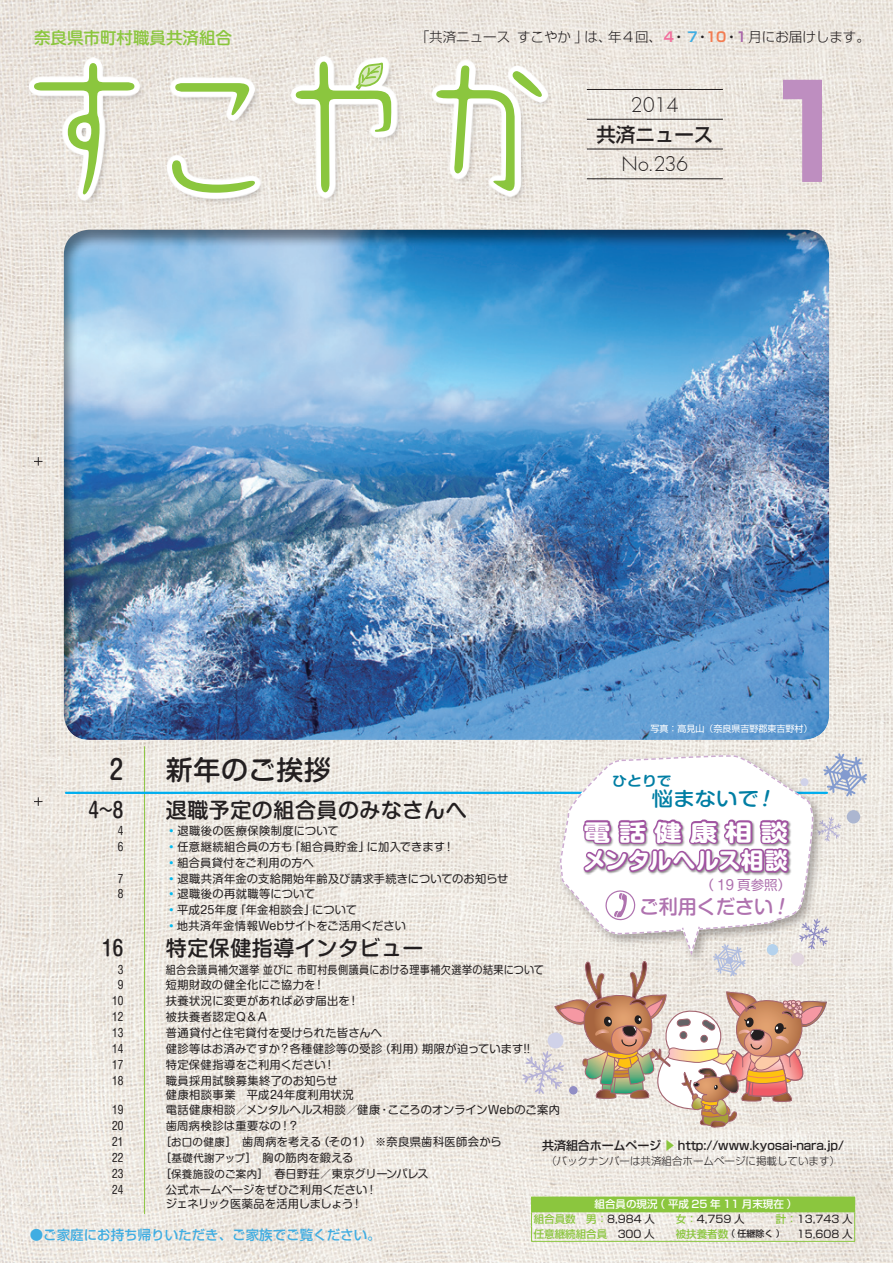
<style>
.page{position:relative;width:893px;height:1263px;background:#fff}
.page>*{position:absolute;margin:0;border:0;box-sizing:border-box;transform-origin:0 0}
.目次大{font:500 27px "Shin M Go Pr 6";letter-spacing:.025em;color:#231f20}
.目次大_ページ番号{font:500 27px "Shin M Go Pr 6";color:#231f20}
.t1{font:700 22.5px "Shin M Go Pr 6";letter-spacing:.01em;color:#fff}
.t2{font:700 22.5px "Shin M Go Pr 6";letter-spacing:.055em;color:#fff;scale:1.2 1}
.目次中{font:500 21px "Shin M Go Pr 6";letter-spacing:.025em;color:#231f20}
.目次中_ページ番号{font:500 21px "Shin M Go Pr 6";color:#231f20}
.中ゴ8pt{font:300 19.5px "Futura";color:#231f20}
.t3{font:500 19.5px "Shin M Go Pr 6";color:#007ea4;scale:1.1 1}
.t4{font:500 19.5px "Shin M Go Pr 6";color:#af72af}
.中ゴ8pt-2{font:500 19.5px "Shin Go Pr 6";color:#231f20}
.t5{font:500 16.5px "Shin M Go Pr 6";color:#8bc63e}
.t6{font:300 13.5px "Shin Go Pr 6";color:#231f20}
.ご家庭に持ち帰り{font:500 13.5px "Shin Go Pr 6";color:#40ade2}
.t7{font:13.5px "Shin M Go Pr 6";color:#af72af}
.t8{font:700 13.5px "Shin M Go Pr 6 De";color:#007ea4;scale:1.1 1}
.t9{font:500 12px "Shin Go Pr 6";letter-spacing:-.01em;color:#231f20}
.目次小{font:11.25px "Shin M Go Pr 6";letter-spacing:.02em;color:#231f20}
.目次小-2{font:11.25px "Shin M Go Pr 6";letter-spacing:.02em;color:#231f20;scale:.9 1}
.目次小_ページ番号{font:11.25px "Shin M Go Pr 6";color:#231f20}
.目次小-3{font:11.25px "Shin M Go Pr 6";letter-spacing:-.025em;color:#231f20}
.目次小-4{font:11.25px "Shin M Go Pr 6";letter-spacing:-.03em;color:#231f20}
.目次小-5{font:11.25px "Shin M Go Pr 6";letter-spacing:.04em;color:#231f20}
.中ゴ8pt-3{font:10.5px "Shin Go Pr 6";color:#231f20}
.t10{font:300 10.5px "Shin Go Pr 6";color:#231f20}
.中ゴ8pt-4{font:500 10.5px "Shin Go Pr 6";color:#8bc63e}
.中ゴ8pt-5{font:500 10.5px "Shin Go Pr 6";color:#fff}
.写真キャプション{font:9px "Shin Go Pr 6";color:#fff}
.s1{font-family:"Shin Go Pr 6 De";font-weight:700;color:#f1709d}
.s2{font-family:"Shin Go Pr 6 De";font-weight:700}
.s3{font-family:"Shin Go Pr 6 De";font-weight:700;color:#40ade2}
.s4{font-family:"Shin Go Pr 6 De";font-weight:700;color:#f47c51}
.s5{font-family:"Shin Go Pr 6 De";font-weight:700;color:#a966aa}
.s6{color:#00baf1}
.s7{font-family:"Shin M Go Pr 6 De";font-weight:700;font-size:13.5px}
.s8{font-size:10.5px}
.s9{color:#8bc63e}
.s10{font-weight:500;color:#8bc63e}
.s11{font-weight:500}
.s12{font-weight:400;color:#231f20}
.s13{color:#231f20}
.s14{font-size:9px;color:#231f20}
</style>
<div class="page">
<img style="left:0;top:0;width:893px;height:1263px">
<div style="left:62px;top:229px;width:768px;height:511px;background:#231f20;opacity:.5"></div>
<svg style="left:783px;top:80px;width:39px;height:102px;background:#d0b1cc"></svg>
<hr style="left:587px;top:89px;width:136px;height:1px;background:#231f20">
<hr style="left:587px;top:119px;width:136px;height:1px;background:#231f20">
<hr style="left:587px;top:149px;width:136px;height:1px;background:#231f20">
<hr style="left:587px;top:179px;width:136px;height:1px;background:#231f20">
<div style="left:30px;top:58px;width:523px;height:148px;background:#231f20;opacity:.5"></div>
<svg style="left:29px;top:56px;width:519px;height:144px;background:#ece7e0"></svg>
<svg style="left:34px;top:63px;width:100px;height:131px"></svg>
<svg style="left:172px;top:83px;width:83px;height:110px"></svg>
<svg style="left:436px;top:65px;width:106px;height:126px"></svg>
<svg style="left:296px;top:61px;width:96px;height:131px"></svg>
<div style="left:531px;top:1197px;width:324px;height:15px;background:#8bc63e"></div>
<svg style="left:531px;top:1212px;width:1px;height:29px"></svg>
<svg style="left:854px;top:1212px;width:1px;height:29px"></svg>
<hr style="left:531px;top:1241px;width:324px;height:1px;background:#8bc63e">
<hr style="left:144px;top:747px;width:1px;height:467px;background:#8bc63e">
<hr style="left:66px;top:792px;width:761px;height:2px;background:#00aeef">
<svg style="left:522px;top:753px;width:345px;height:376px"></svg>
<div style="left:23px;top:791px;width:28px;height:26px;background:#231f20;opacity:.5"></div>
<div style="left:27px;top:787px;width:26px;height:27px;background:#231f20;opacity:.5"></div>
<svg style="left:34px;top:797px;width:9px;height:9px"></svg>
<div style="left:23px;top:451px;width:28px;height:25px;background:#231f20;opacity:.5"></div>
<div style="left:27px;top:446px;width:26px;height:28px;background:#231f20;opacity:.5"></div>
<svg style="left:34px;top:457px;width:9px;height:9px"></svg>
<p class="t5" style="left:34px;top:25px;width:199px">奈良県市町村職員共済組合</p>
<p class="t6" style="left:416px;top:25px;width:456px">「共済ニュースすこやか」は、年４回、<span class="s1">４</span><span class="s2">・</span><span class="s3">７</span><span class="s2">・</span><span class="s4">10</span><span class="s2">・</span><span class="s5">１</span>月にお届けします。</p>
<p class="中ゴ8pt" style="left:631px;top:91px;width:50px">2014</p>
<p class="中ゴ8pt-2" style="left:596px;top:118px;width:118px">共済ニュース</p>
<p class="中ゴ8pt" style="left:622px;top:151px;width:68px">No.236</p>
<p class="写真キャプション" style="left:650px;top:721px;width:163px">写真：高見山（奈良県吉野郡東吉野村）</p>
<p class="目次大_ページ番号" style="left:110px;top:748px;width:15px">2</p>
<p class="目次大" style="left:166px;top:748px;width:167px">新年のご挨拶</p>
<p class="目次中_ページ番号" style="left:89px;top:793px;width:36px">4～8</p>
<p class="目次中" style="left:166px;top:793px;width:302px">退職予定の組合員のみなさんへ</p>
<p class="目次小_ページ番号" style="left:118px;top:822px;width:7px">4</p>
<p class="目次小_ページ番号" style="left:118px;top:838px;width:7px">6</p>
<p class="目次小_ページ番号" style="left:118px;top:869px;width:7px">7</p>
<p class="目次小_ページ番号" style="left:118px;top:885px;width:7px">8</p>
<p class="目次小" style="left:166px;top:822px;width:174px"><span class="s6">◦</span>退職後の医療保険制度について</p>
<p class="目次小" style="left:166px;top:838px;width:290px"><span class="s6">◦</span>任意継続組合員の方も「組合員貯金」に加入できます！</p>
<p class="目次小" style="left:166px;top:854px;width:149px"><span class="s6">◦</span>組合員貸付をご利用の方へ</p>
<p class="目次小" style="left:166px;top:869px;width:344px"><span class="s6">◦</span>退職共済年金の支給開始年齢及び請求手続きについてのお知らせ</p>
<p class="目次小" style="left:166px;top:885px;width:151px"><span class="s6">◦</span>退職後の再就職等について</p>
<p class="目次小" style="left:166px;top:901px;width:193px"><span class="s6">◦</span>平成25年度「年金相談会」について</p>
<p class="目次小" style="left:166px;top:917px;width:242px"><span class="s6">◦</span>地共済年金情報Webサイトをご活用ください</p>
<p class="t8" style="left:612px;top:769px;width:56px">ひとりで</p>
<p class="t3" style="left:607px;top:782px;width:149px"><span class="s7">　　　</span>悩まないで !</p>
<p class="t2" style="left:584px;top:813px;width:172px">電話健康相談</p>
<p class="t1" style="left:584px;top:841px;width:206px">メンタルヘルス相談</p>
<p class="t7" style="left:700px;top:874px;width:92px">（ 19 頁参照）</p>
<p class="t4" style="left:640px;top:891px;width:146px">ご利用ください !</p>
<p class="目次中_ページ番号" style="left:102px;top:931px;width:22px">16</p>
<p class="目次中" style="left:166px;top:931px;width:259px">特定保健指導インタビュー</p>
<p class="目次小_ページ番号" style="left:118px;top:960px;width:7px">3</p>
<p class="目次小-2" style="left:166px;top:960px;width:422px">組合会議員補欠選挙 並びに 市町村長側議員における理事補欠選挙の結果について</p>
<p class="目次小_ページ番号" style="left:118px;top:976px;width:7px">9</p>
<p class="目次小" style="left:166px;top:976px;width:160px">短期財政の健全化にご協力を！</p>
<p class="目次小_ページ番号" style="left:112px;top:992px;width:13px">10</p>
<p class="目次小" style="left:166px;top:992px;width:195px">扶養状況に変更があれば必ず届出を！</p>
<p class="目次小_ページ番号" style="left:112px;top:1008px;width:13px">12</p>
<p class="目次小-5" style="left:166px;top:1008px;width:104px">被扶養者認定Ｑ＆Ａ</p>
<p class="目次小_ページ番号" style="left:112px;top:1024px;width:13px">13</p>
<p class="目次小" style="left:166px;top:1024px;width:218px">普通貸付と住宅貸付を受けられた皆さんへ</p>
<p class="目次小_ページ番号" style="left:112px;top:1040px;width:13px">14</p>
<p class="目次小" style="left:166px;top:1040px;width:366px">健診等はお済みですか？各種健診等の受診（利用）期限が迫っています!!</p>
<p class="目次小_ページ番号" style="left:112px;top:1056px;width:13px">17</p>
<p class="目次小" style="left:166px;top:1056px;width:171px">特定保健指導をご利用ください！</p>
<p class="目次小_ページ番号" style="left:112px;top:1072px;width:13px">18</p>
<p class="目次小" style="left:166px;top:1072px;width:173px">職員採用試験募集終了のお知らせ</p>
<p class="目次小" style="left:166px;top:1085px;width:189px">健康相談事業　平成24年度利用状況</p>
<p class="目次小_ページ番号" style="left:112px;top:1101px;width:13px">19</p>
<p class="目次小" style="left:166px;top:1101px;width:396px">電話健康相談／メンタルヘルス相談／健康・こころのオンラインWebのご案内</p>
<p class="目次小_ページ番号" style="left:112px;top:1117px;width:13px">20</p>
<p class="目次小" style="left:166px;top:1117px;width:135px">歯周病検診は重要なの！？</p>
<p class="目次小_ページ番号" style="left:112px;top:1133px;width:13px">21</p>
<p class="目次小" style="left:160px;top:1133px;width:343px">［<span class="s8">お口の健康</span>］歯周病を考える（その１） ※奈良県歯科医師会から</p>
<p class="目次小_ページ番号" style="left:112px;top:1149px;width:13px">22</p>
<p class="目次小" style="left:160px;top:1149px;width:195px">［<span class="s8">基礎代謝アップ</span>］胸の筋肉を鍛える</p>
<p class="目次小_ページ番号" style="left:112px;top:1165px;width:13px">23</p>
<p class="目次小-3" style="left:160px;top:1165px;width:270px">［<span class="s8">保養施設のご案内</span>］春日野荘／東京グリーンパレス</p>
<p class="目次小_ページ番号" style="left:112px;top:1181px;width:13px">24</p>
<p class="目次小" style="left:166px;top:1181px;width:213px">公式ホームページをぜひご利用ください！</p>
<p class="目次小-4" style="left:166px;top:1194px;width:198px">ジェネリック医薬品を活用しましょう！</p>
<p class="t9" style="left:542px;top:1136px;width:303px">共済組合ホームページ <span class="s9">▶</span> http://www.kyosai-nara.jp/</p>
<p class="t10" style="left:546px;top:1153px;width:295px">（バックナンバーは共済組合ホームページに掲載しています）</p>
<p class="中ゴ8pt-5" style="left:594px;top:1196px;width:199px">組合員の現況（平成 25 年 11 月末現在）</p>
<p class="中ゴ8pt-3" style="left:534px;top:1210px;width:212px"><span class="s10">組合員数　男：</span>8,984 人<span class="s11">　　</span><span class="s10">女：</span>4,759 人</p>
<p class="中ゴ8pt-3" style="left:776px;top:1210px;width:78px"><span class="s10">計：</span>13,743 人</p>
<p class="中ゴ8pt-4" style="left:534px;top:1225px;width:248px">任意継続組合員 <span class="s12">300 人</span><span class="s13">　　</span>被扶養者数<span class="s14">（任継除く）</span></p>
<p class="中ゴ8pt-3" style="left:797px;top:1225px;width:57px">15,608 人</p>
<p class="ご家庭に持ち帰り" style="left:30px;top:1224px;width:352px">●ご家庭にお持ち帰りいただき、ご家族でご覧ください。</p>
</div>
